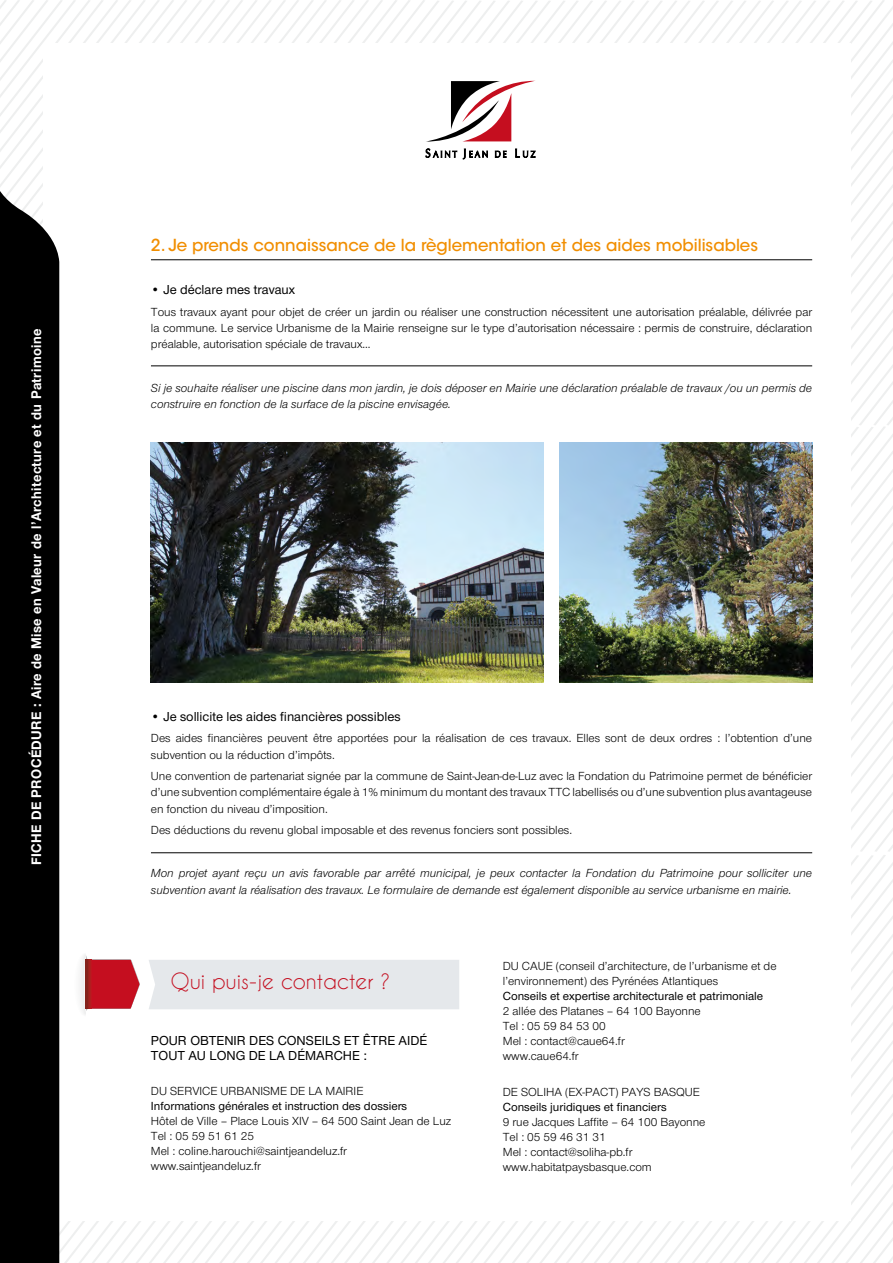
<style>
.page{position:relative;width:893px;height:1263px;background:#fff}
.page>*{position:absolute;margin:0;border:0;box-sizing:border-box;transform-origin:0 0}
.t1{font:21px "Caviar Dreams";letter-spacing:-.01em;color:#c40e1f}
.t2{font:500 16.5px "ITC Avant Garde Std";color:#f18e00}
.t3{font:500 13.5px/15px "Nimbus Sans Novus T";color:#000}
.t4{font:700 13.5px "Helvetica Neue";letter-spacing:.03em;color:#fff;scale:.96 1}
.t5{font:12.15px/15px "Nimbus Sans Novus T";color:#000}
.t6{font:italic 12.15px/16.2px "Nimbus Sans Novus T";color:#000}
.t7{font:500 12.15px "Nimbus Sans Novus T";color:#000}
</style>
<div class="page">
<svg style="left:653px;top:1px;width:111px;height:42px"></svg>
<svg style="left:541px;top:1px;width:112px;height:42px"></svg>
<svg style="left:428px;top:1px;width:113px;height:42px"></svg>
<svg style="left:317px;top:0;width:111px;height:43px"></svg>
<svg style="left:205px;top:0;width:112px;height:43px"></svg>
<svg style="left:140px;top:0;width:65px;height:43px"></svg>
<svg style="left:787px;top:0;width:106px;height:852px"></svg>
<svg style="left:877px;top:855px;width:16px;height:408px"></svg>
<svg style="left:765px;top:855px;width:112px;height:408px"></svg>
<svg style="left:654px;top:1221px;width:111px;height:42px"></svg>
<svg style="left:542px;top:1221px;width:112px;height:42px"></svg>
<svg style="left:430px;top:1221px;width:112px;height:42px"></svg>
<svg style="left:318px;top:1221px;width:112px;height:42px"></svg>
<svg style="left:206px;top:1221px;width:112px;height:42px"></svg>
<svg style="left:140px;top:1221px;width:66px;height:42px"></svg>
<div style="left:43px;top:43px;width:808px;height:1177px;background:#fff"></div>
<hr style="left:151px;top:259px;width:661px;height:1px;background:#000">
<hr style="left:151px;top:366px;width:661px;height:1px;background:#000">
<hr style="left:151px;top:852px;width:661px;height:1px;background:#000">
<img style="left:151px;top:442px;width:392px;height:240px">
<img style="left:559px;top:442px;width:253px;height:240px">
<svg style="left:59px;top:0;width:81px;height:1263px"></svg>
<svg style="left:86px;top:960px;width:6px;height:48px"></svg>
<div style="left:149px;top:960px;width:310px;height:49px;background:#e5e8eb"></div>
<svg style="left:426px;top:149px;width:31px;height:9px"></svg>
<svg style="left:463px;top:149px;width:24px;height:10px"></svg>
<svg style="left:495px;top:151px;width:11px;height:6px"></svg>
<svg style="left:516px;top:149px;width:19px;height:8px"></svg>
<svg style="left:426px;top:81px;width:108px;height:61px"></svg>
<svg style="left:0;top:0;width:59px;height:1263px;fill:#000"></svg>
<p class="t4" style="left:28px;top:865px;width:560px;rotate:-90deg">FICHE DE PROCÉDURE : Aire de Mise en Valeur de l’Architecture et du Patrimoine</p>
<h2 class="t2" style="left:151px;top:235px;width:609px">2. Je prends connaissance de la règlementation et des aides mobilisables</h2>
<p class="t3" style="left:151px;top:282px;width:146px">• Je déclare mes travaux</p>
<p class="t5" style="left:151px;top:304px;width:663px;line-height:16.2px;text-align:justify">Tous travaux ayant pour objet de créer un jardin ou réaliser une construction nécessitent une autorisation préalable, délivrée par la commune. Le service Urbanisme de la Mairie renseigne sur le type d’autorisation nécessaire : permis de construire, déclaration préalable, autorisation spéciale de travaux...</p>
<p class="t6" style="left:151px;top:379px;width:663px">Si je souhaite réaliser une piscine dans mon jardin, je dois déposer en Mairie une déclaration préalable de travaux /ou un permis de construire en fonction de la surface de la piscine envisagée.</p>
<p class="t3" style="left:151px;top:708px;width:251px">• Je sollicite les aides financières possibles</p>
<p class="t5" style="left:151px;top:730px;width:663px;line-height:16.2px">Des aides financières peuvent être apportées pour la réalisation de ces travaux. Elles sont de deux ordres : l’obtention d’une subvention ou la réduction d’impôts.</p>
<p class="t5" style="left:151px;top:768px;width:663px;line-height:16.2px;text-align:justify">Une convention de partenariat signée par la commune de Saint-Jean-de-Luz avec la Fondation du Patrimoine permet de bénéficier d’une subvention complémentaire égale à 1% minimum du montant des travaux TTC labellisés ou d’une subvention plus avantageuse en fonction du niveau d’imposition.</p>
<p class="t5" style="left:151px;top:822px;width:423px">Des déductions du revenu global imposable et des revenus fonciers sont possibles.</p>
<p class="t6" style="left:151px;top:865px;width:663px">Mon projet ayant reçu un avis favorable par arrêté municipal, je peux contacter la Fondation du Patrimoine pour solliciter une subvention avant la réalisation des travaux. Le formulaire de demande est également disponible au service urbanisme en mairie.</p>
<h1 class="t1" style="left:171px;top:969px;width:221px">Qui puis-je contacter ?</h1>
<p class="t3" style="left:151px;top:1033px;width:278px">Pour obtenir des conseils et être aidé tout au long de la démarche :</p>
<p class="t5" style="left:151px;top:1083px;width:121px">Du service Urbanisme</p>
<p class="t5" style="left:290px;top:1083px;width:73px">de la Mairie</p>
<p class="t7" style="left:151px;top:1099px;width:258px">Informations générales et instruction des dossiers</p>
<p class="t5" style="left:151px;top:1113px;width:302px">Hôtel de Ville – Place Louis XIV – 64 500 Saint Jean de Luz Tel : 05 59 51 61 25<br>Mel : coline.harouchi@saintjeandeluz.fr www.saintjeandeluz.fr</p>
<p class="t5" style="left:503px;top:958px;width:275px">Du CAUE (conseil d’architecture, de l’urbanisme et de l’environnement) des Pyrénées Atlantiques</p>
<p class="t7" style="left:503px;top:988px;width:262px">Conseils et expertise architecturale et patrimoniale</p>
<p class="t5" style="left:503px;top:1003px;width:199px">2 allée des Platanes – 64 100 Bayonne<br>Tel : 05 59 84 53 00<br>Mel : contact@caue64.fr www.caue64.fr</p>
<p class="t5" style="left:503px;top:1084px;width:190px">De SOLI HA (ex-Pact) Pays Basque</p>
<p class="t7" style="left:503px;top:1100px;width:165px">Conseils juridiques et financiers</p>
<p class="t5" style="left:503px;top:1114px;width:204px">9 rue Jacques Laffite – 64 100 Bayonne<br>Tel : 05 59 46 31 31<br>Mel : contact@soliha-pb.fr www.habitatpaysbasque.com</p>
</div>
